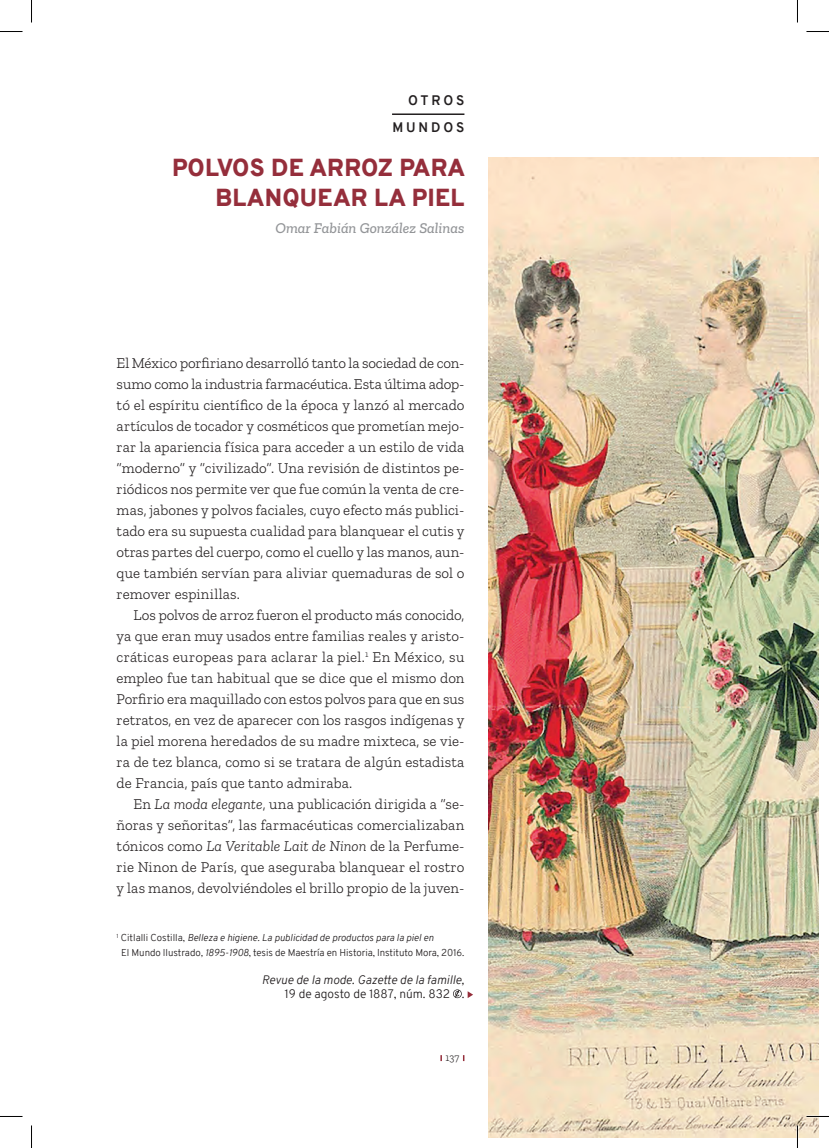
<style>
.page{position:relative;width:829px;height:1148px;background:#fff}
.page>*{position:absolute;margin:0;border:0;box-sizing:border-box;transform-origin:0 0}
.t1{font:900 24px/30px "Overpass";letter-spacing:.01em;color:#952e3b;text-align:right}
.t2{font:300 15px/21px "Zilla Slab";letter-spacing:.005em;color:#231f20;text-align:justify}
.t3{font:italic 500 15px "Zilla Slab";color:#939598}
.t4{font:700 13.5px/27px "Overpass";letter-spacing:.21em;color:#231f20;text-align:right}
.t5{font:italic 300 12px "Overpass";color:#231f20}
.t6{font:300 12px "Overpass";color:#231f20}
.t7{font:300 10.5px "Zilla Slab";color:#231f20}
.t8{font:300 9.75px/15px "Overpass";letter-spacing:-.005em;color:#231f20}
.s1{font-style:italic}
</style>
<div class="page">
<img style="left:488px;top:158px;width:330px;height:979px">
<hr style="left:392px;top:113px;width:72px;height:2px;background:#231f20">
<svg style="left:453px;top:989px;width:8px;height:9px"></svg>
<svg style="left:467px;top:991px;width:6px;height:7px"></svg>
<hr style="left:806px;top:1115px;width:22px;height:2px;background:#fff">
<hr style="left:796px;top:1125px;width:2px;height:22px;background:#fff">
<svg style="left:0;top:31px;width:22px;height:1px"></svg>
<svg style="left:806px;top:31px;width:22px;height:1px"></svg>
<svg style="left:806px;top:1115px;width:13px;height:1px"></svg>
<svg style="left:31px;top:0;width:1px;height:23px"></svg>
<svg style="left:31px;top:1125px;width:1px;height:22px"></svg>
<svg style="left:797px;top:0;width:1px;height:23px"></svg>
<svg style="left:797px;top:1125px;width:1px;height:22px"></svg>
<p class="t4" style="left:392px;top:87px;width:73px">OTROS<br>MUNDOS</p>
<h1 class="t1" style="left:172px;top:152px;width:295px">POLVOS DE ARROZ PARA<br>BLANQUEAR LA PIEL</h1>
<p class="t3" style="left:275px;top:219px;width:190px">Omar Fabián González Salinas</p>
<p class="t2" style="left:117px;top:352px;width:349px">El México porfiriano desarrolló tanto la sociedad de con&shy;sumo como la industria farmacéutica. Esta última adop&shy;tó el espíritu científico de la época y lanzó al mercado artículos de tocador y cosméticos que prometían mejo&shy;rar la apariencia física para acceder a un estilo de vida “moderno” y “civilizado”. Una revisión de distintos pe&shy;riódicos nos permite ver que fue común la venta de cre&shy;mas, jabones y polvos faciales, cuyo efecto más publici&shy;tado era su supuesta cualidad para blanquear el cutis y otras partes del cuerpo, como el cuello y las manos, aun&shy;que también servían para aliviar quemaduras de sol o remover espinillas.</p>
<p class="t2" style="left:117px;top:604px;width:349px;text-indent:17px">Los polvos de arroz fueron el producto más conocido, ya que eran muy usados entre familias reales y aristo&shy;cráticas europeas para aclarar la piel.<sup>1</sup> En México, su empleo fue tan habitual que se dice que el mismo don Porfirio era maquillado con estos polvos para que en sus retratos, en vez de aparecer con los rasgos indígenas y la piel morena heredados de su madre mixteca, se vie&shy;ra de tez blanca, como si se tratara de algún estadista de Francia, país que tanto admiraba.</p>
<p class="t2" style="left:117px;top:793px;width:349px;text-indent:17px">En <span class="s1">La moda elegante</span>, una publicación dirigida a “se&shy;ñoras y señoritas”, las farmacéuticas comercializaban tónicos como <span class="s1">La Veritable Lait de Ninon</span> de la Perfume&shy;rie Ninon de París, que aseguraba blanquear el rostro y las manos, devolviéndoles el brillo propio de la juven-</p>
<p class="t8" style="left:121px;top:930px;width:345px;text-indent:-5px"><sup>1</sup> Citlalli Costilla, <span class="s1">Belleza e higiene. La publicidad de productos para la piel en<br></span>El Mundo Ilustrado<span class="s1">, 1895-1908</span>, tesis de Maestría en Historia, Instituto Mora, 2016.</p>
<p class="t5" style="left:262px;top:970px;width:204px">Revue de la mode. Gazette de la famille,</p>
<p class="t6" style="left:284px;top:985px;width:181px">19 de agosto de 1887, núm. 832 .</p>
<p class="t7" style="left:445px;top:1051px;width:15px">137</p>
</div>
